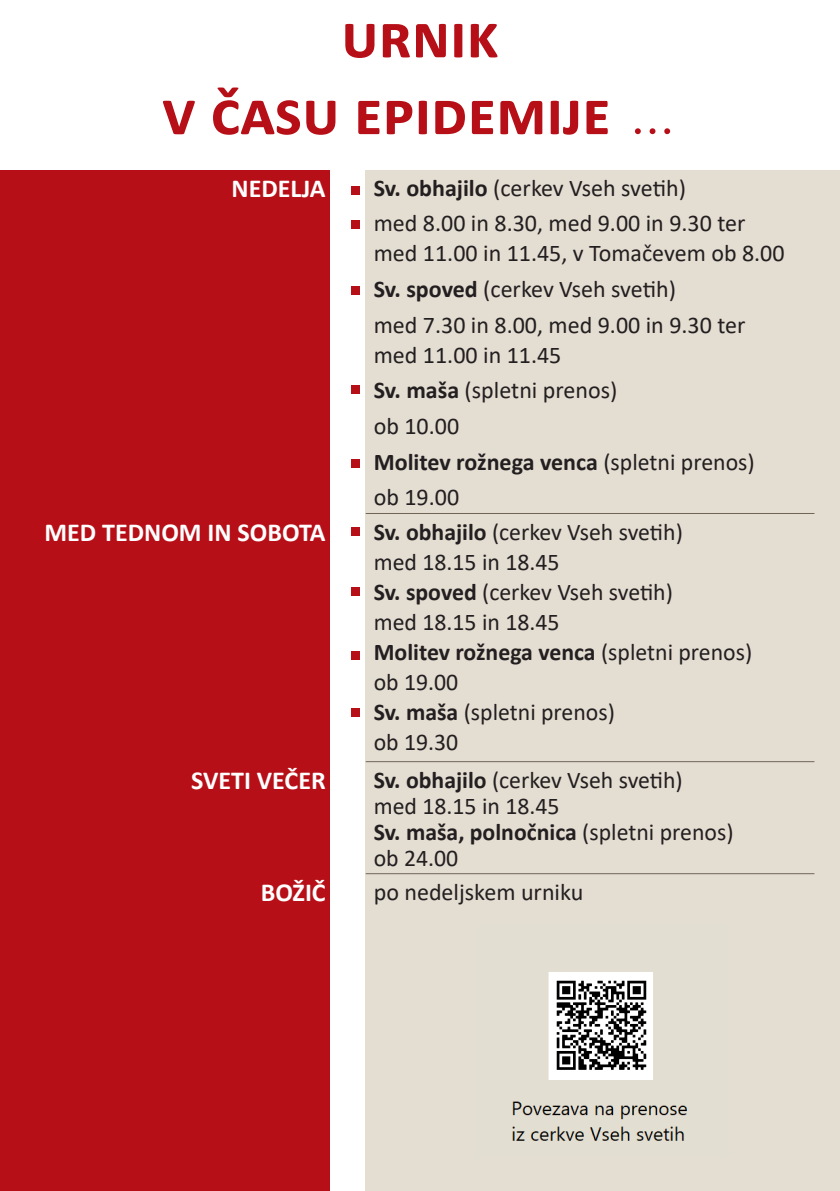
<style>
.page{position:relative;width:840px;height:1191px;background:#fff}
.page>*{position:absolute;margin:0;border:0;box-sizing:border-box;transform-origin:0 0}
.DATUMI{font:700 64px "Calibri";color:#b70f17}
.t1{font:700 26px "Calibri";color:#fff}
.t2{font:24px/30px "Calibri";color:#231f20}
.t3{font:700 24px "Calibri";color:#231f20}
.s1{font-family:"Petit Formal Script";font-weight:400}
.s2{font-weight:700}
.s3{font-weight:400}
</style>
<div class="page">
<div style="left:365px;top:170px;width:474px;height:1021px;background:#e4ddd2"></div>
<div style="left:0;top:171px;width:329px;height:1020px;background:#b70f17"></div>
<hr style="left:365px;top:513px;width:449px;height:1px;background:#716557">
<hr style="left:365px;top:761px;width:449px;height:1px;background:#716557">
<hr style="left:365px;top:873px;width:449px;height:1px;background:#716557">
<div style="left:351px;top:186px;width:8px;height:8px;background:#b70f17"></div>
<div style="left:351px;top:220px;width:8px;height:8px;background:#b70f17"></div>
<div style="left:351px;top:385px;width:8px;height:9px;background:#b70f17"></div>
<div style="left:351px;top:459px;width:8px;height:9px;background:#b70f17"></div>
<div style="left:351px;top:527px;width:8px;height:9px;background:#b70f17"></div>
<div style="left:351px;top:286px;width:8px;height:9px;background:#b70f17"></div>
<div style="left:351px;top:587px;width:8px;height:9px;background:#b70f17"></div>
<div style="left:351px;top:651px;width:8px;height:8px;background:#b70f17"></div>
<div style="left:351px;top:708px;width:8px;height:9px;background:#b70f17"></div>
<img style="left:512px;top:972px;width:176px;height:169px">
<p class="DATUMI" style="left:341px;top:-9px;width:159px">URNIK</p>
<p class="DATUMI" style="left:210px;top:68px;width:469px">ČASU EPIDEMIJE <span class="s1">...</span></p>
<p class="t1" style="left:231px;top:170px;width:96px">NEDELJA</p>
<p class="t2" style="left:373px;top:172px;width:313px"><span class="s2">Sv. obhajilo</span> (cerkev Vseh svetih)</p>
<p class="t2" style="left:373px;top:208px;width:412px">med 8.00 in 8.30, med 9.00 in 9.30 ter med 11.00 in 11.45, v Tomačevem ob 8.00</p>
<p class="t2" style="left:373px;top:273px;width:303px"><span class="s2">Sv. spoved</span> (cerkev Vseh svetih)</p>
<p class="t2" style="left:373px;top:309px;width:373px">med 7.30 in 8.00, med 9.00 in 9.30 ter med 11.00 in 11.45</p>
<p class="t2" style="left:373px;top:375px;width:245px"><span class="s2">Sv. maša</span> (spletni prenos)</p>
<p class="t2" style="left:373px;top:410px;width:87px">ob 10.00</p>
<p class="t3" style="left:373px;top:445px;width:382px">Molitev rožnega venca <span class="s3">(spletni prenos)</span></p>
<p class="t2" style="left:373px;top:482px;width:87px">ob 19.00</p>
<p class="t1" style="left:44px;top:514px;width:282px">MED TEDNOM IN SOBOTA</p>
<p class="t2" style="left:373px;top:516px;width:310px"><span class="s2">Sv. obhajilo</span> (cerkev Vseh svetih)</p>
<p class="t2" style="left:373px;top:546px;width:187px">med 18.15 in 18.45</p>
<p class="t2" style="left:373px;top:576px;width:300px"><span class="s2">Sv. spoved</span> (cerkev Vseh svetih)</p>
<p class="t2" style="left:373px;top:606px;width:187px">med 18.15 in 18.45</p>
<p class="t3" style="left:373px;top:634px;width:380px">Molitev rožnega venca <span class="s3">(spletni prenos)</span></p>
<p class="t2" style="left:373px;top:666px;width:86px">ob 19.00</p>
<p class="t2" style="left:373px;top:696px;width:242px"><span class="s2">Sv. maša</span> (spletni prenos)</p>
<p class="t2" style="left:373px;top:726px;width:86px">ob 19.30</p>
<p class="t1" style="left:191px;top:762px;width:136px">SVETI VEČER</p>
<p class="t2" style="left:373px;top:764px;width:310px"><span class="s2">Sv. obhajilo</span> (cerkev Vseh svetih)</p>
<p class="t2" style="left:373px;top:790px;width:187px">med 18.15 in 18.45</p>
<p class="t3" style="left:373px;top:814px;width:361px">Sv. maša, polnočnica <span class="s3">(spletni prenos)</span></p>
<p class="t2" style="left:373px;top:842px;width:86px">ob 24.00</p>
<p class="t1" style="left:260px;top:874px;width:66px">BOŽIČ</p>
<p class="t2" style="left:373px;top:876px;width:211px">po nedeljskem urniku</p>
</div>
